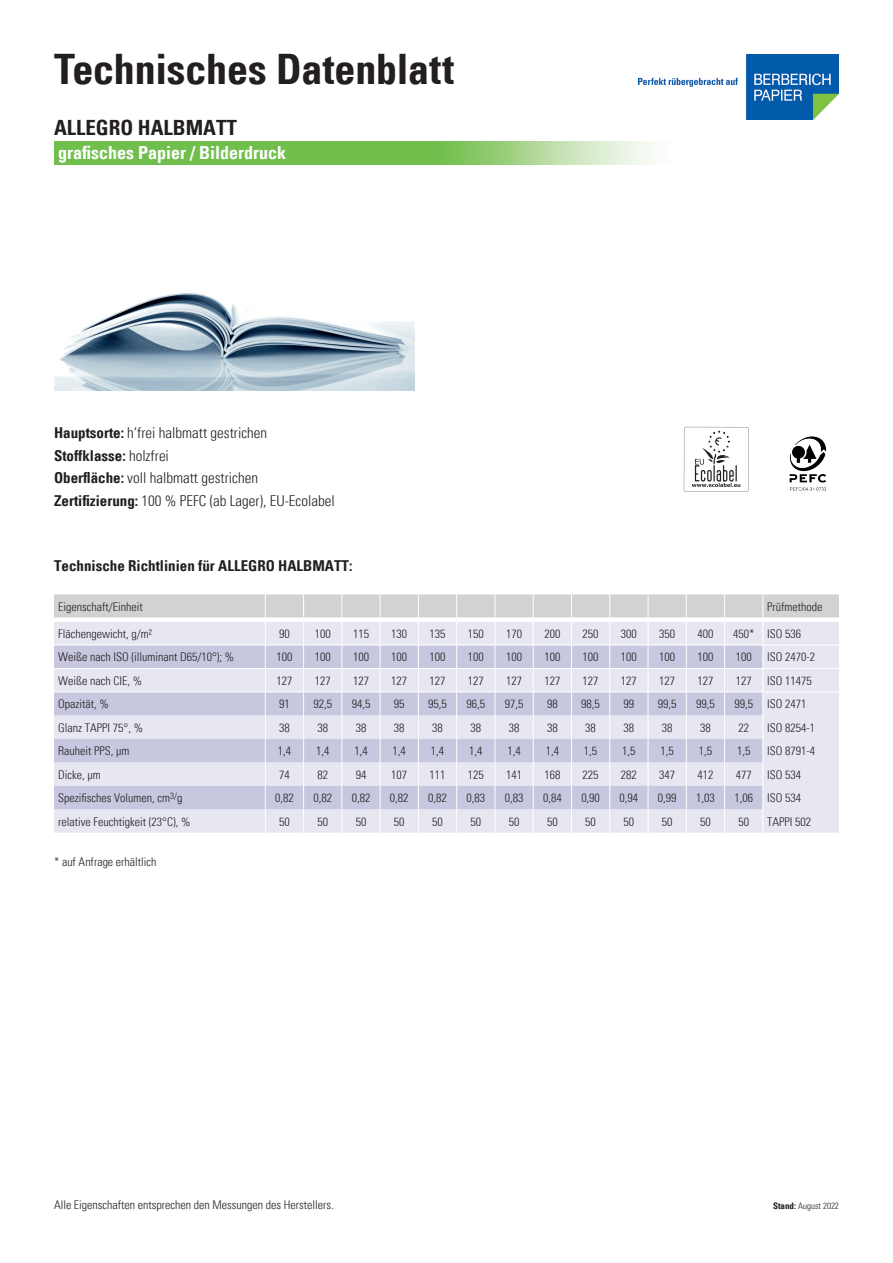
<style>
.page{position:relative;width:893px;height:1263px;background:#fff}
.page>*{position:absolute;margin:0;border:0;box-sizing:border-box;transform-origin:0 0}
.t1{font:700 condensed 42px "Univers";letter-spacing:-.005em;color:#231f20}
.t2{font:700 condensed 21px "Univers";color:#231f20}
.t3{font:700 condensed 18px "Univers";color:#fff}
.t4{font:300 condensed 15px/22.5px "Univers";color:#231f20}
.t5{font:700 condensed 15px "Univers";color:#231f20}
.t6{font:300 condensed 12px "Univers";color:#231f20}
.t7{font:300 condensed 9px "Univers";color:#231f20}
.s1{font-weight:700}
</style>
<div class="page">
<svg style="left:54px;top:141px;width:598px;height:24px;background:#89c96a"></svg>
<img style="left:54px;top:293px;width:360px;height:97px">
<img style="left:638px;top:54px;width:201px;height:65px">
<img style="left:789px;top:436px;width:38px;height:55px">
<svg style="left:684px;top:427px;width:64px;height:65px"></svg>
<svg style="left:54px;top:594px;width:785px;height:239px;background:#dadae9"></svg>
<div style="left:54px;top:617px;width:211px;height:5px;background:#fff"></div>
<div style="left:265px;top:617px;width:39px;height:5px;background:#fff"></div>
<div style="left:304px;top:617px;width:38px;height:5px;background:#fff"></div>
<div style="left:342px;top:617px;width:38px;height:5px;background:#fff"></div>
<div style="left:380px;top:617px;width:38px;height:5px;background:#fff"></div>
<div style="left:418px;top:617px;width:39px;height:5px;background:#fff"></div>
<div style="left:457px;top:617px;width:38px;height:5px;background:#fff"></div>
<div style="left:495px;top:617px;width:38px;height:5px;background:#fff"></div>
<div style="left:533px;top:617px;width:38px;height:5px;background:#fff"></div>
<div style="left:571px;top:617px;width:39px;height:5px;background:#fff"></div>
<div style="left:610px;top:617px;width:38px;height:5px;background:#fff"></div>
<div style="left:648px;top:617px;width:38px;height:5px;background:#fff"></div>
<div style="left:686px;top:617px;width:39px;height:5px;background:#fff"></div>
<div style="left:725px;top:617px;width:38px;height:5px;background:#fff"></div>
<div style="left:763px;top:617px;width:76px;height:5px;background:#fff"></div>
<h1 class="t1" style="left:54px;top:51px;width:402px">Technisches Datenblatt</h1>
<h2 class="t2" style="left:54px;top:118px;width:185px">ALLEGRO HALBMATT</h2>
<h3 class="t3" style="left:58px;top:145px;width:229px">grafisches Papier / Bilderdruck</h3>
<p class="t4" style="left:54px;top:423px;width:282px"><span class="s1">Hauptsorte:</span> h‘frei halbmatt gestrichen <span class="s1">Stoffklasse:</span> holzfrei<br><span class="s1">Oberfläche:</span> voll halbmatt gestrichen <span class="s1">Zertifizierung:</span> 100 % PEFC (ab Lager), EU-Ecolabel</p>
<p class="t5" style="left:54px;top:559px;width:300px">Technische Richtlinien für ALLEGRO HALBMATT:</p>
<p class="t6" style="left:58px;top:602px;width:86px">Eigenschaft/Einheit</p>
<p class="t6" style="left:767px;top:602px;width:57px">Prüfmethode</p>
<p class="t6" style="left:58px;top:628px;width:95px">Flächengewicht, g/m²</p>
<p class="t6" style="left:279px;top:628px;width:12px">90</p>
<p class="t6" style="left:315px;top:628px;width:17px">100</p>
<p class="t6" style="left:353px;top:628px;width:17px">115</p>
<p class="t6" style="left:391px;top:628px;width:17px">130</p>
<p class="t6" style="left:430px;top:628px;width:17px">135</p>
<p class="t6" style="left:468px;top:628px;width:17px">150</p>
<p class="t6" style="left:506px;top:628px;width:17px">170</p>
<p class="t6" style="left:544px;top:628px;width:17px">200</p>
<p class="t6" style="left:583px;top:628px;width:17px">250</p>
<p class="t6" style="left:621px;top:628px;width:17px">300</p>
<p class="t6" style="left:659px;top:628px;width:17px">350</p>
<p class="t6" style="left:697px;top:628px;width:17px">400</p>
<p class="t6" style="left:733px;top:628px;width:70px">450* ISO 536</p>
<p class="t6" style="left:58px;top:652px;width:178px">Weiße nach ISO (illuminant D65/10°); %</p>
<p class="t6" style="left:276px;top:652px;width:17px">100</p>
<p class="t6" style="left:315px;top:652px;width:17px">100</p>
<p class="t6" style="left:353px;top:652px;width:17px">100</p>
<p class="t6" style="left:391px;top:652px;width:17px">100</p>
<p class="t6" style="left:430px;top:652px;width:17px">100</p>
<p class="t6" style="left:468px;top:652px;width:17px">100</p>
<p class="t6" style="left:506px;top:652px;width:17px">100</p>
<p class="t6" style="left:544px;top:652px;width:17px">100</p>
<p class="t6" style="left:583px;top:652px;width:17px">100</p>
<p class="t6" style="left:621px;top:652px;width:17px">100</p>
<p class="t6" style="left:659px;top:652px;width:17px">100</p>
<p class="t6" style="left:697px;top:652px;width:17px">100</p>
<p class="t6" style="left:736px;top:652px;width:17px">100</p>
<p class="t6" style="left:767px;top:652px;width:49px">ISO 2470-2</p>
<p class="t6" style="left:58px;top:675px;width:85px">Weiße nach CIE, %</p>
<p class="t6" style="left:276px;top:675px;width:17px">127</p>
<p class="t6" style="left:315px;top:675px;width:17px">127</p>
<p class="t6" style="left:353px;top:675px;width:17px">127</p>
<p class="t6" style="left:391px;top:675px;width:17px">127</p>
<p class="t6" style="left:430px;top:675px;width:17px">127</p>
<p class="t6" style="left:468px;top:675px;width:17px">127</p>
<p class="t6" style="left:506px;top:675px;width:17px">127</p>
<p class="t6" style="left:544px;top:675px;width:17px">127</p>
<p class="t6" style="left:583px;top:675px;width:17px">127</p>
<p class="t6" style="left:621px;top:675px;width:17px">127</p>
<p class="t6" style="left:659px;top:675px;width:17px">127</p>
<p class="t6" style="left:697px;top:675px;width:17px">127</p>
<p class="t6" style="left:736px;top:675px;width:17px">127</p>
<p class="t6" style="left:767px;top:675px;width:46px">ISO 11475</p>
<p class="t6" style="left:58px;top:699px;width:52px">Opazität, %</p>
<p class="t6" style="left:279px;top:699px;width:12px">91</p>
<p class="t6" style="left:313px;top:699px;width:20px">92,5</p>
<p class="t6" style="left:352px;top:699px;width:20px">94,5</p>
<p class="t6" style="left:394px;top:699px;width:12px">95</p>
<p class="t6" style="left:428px;top:699px;width:20px">95,5</p>
<p class="t6" style="left:466px;top:699px;width:20px">96,5</p>
<p class="t6" style="left:505px;top:699px;width:20px">97,5</p>
<p class="t6" style="left:547px;top:699px;width:12px">98</p>
<p class="t6" style="left:581px;top:699px;width:20px">98,5</p>
<p class="t6" style="left:624px;top:699px;width:12px">99</p>
<p class="t6" style="left:658px;top:699px;width:20px">99,5</p>
<p class="t6" style="left:696px;top:699px;width:20px">99,5</p>
<p class="t6" style="left:734px;top:699px;width:74px">99,5 ISO 2471</p>
<p class="t6" style="left:58px;top:722px;width:86px">Glanz TAPPI 75°, %</p>
<p class="t6" style="left:279px;top:722px;width:12px">38</p>
<p class="t6" style="left:317px;top:722px;width:12px">38</p>
<p class="t6" style="left:356px;top:722px;width:12px">38</p>
<p class="t6" style="left:394px;top:722px;width:12px">38</p>
<p class="t6" style="left:432px;top:722px;width:12px">38</p>
<p class="t6" style="left:470px;top:722px;width:12px">38</p>
<p class="t6" style="left:509px;top:722px;width:12px">38</p>
<p class="t6" style="left:547px;top:722px;width:12px">38</p>
<p class="t6" style="left:585px;top:722px;width:12px">38</p>
<p class="t6" style="left:624px;top:722px;width:12px">38</p>
<p class="t6" style="left:662px;top:722px;width:12px">38</p>
<p class="t6" style="left:700px;top:722px;width:12px">38</p>
<p class="t6" style="left:738px;top:722px;width:12px">22</p>
<p class="t6" style="left:767px;top:722px;width:49px">ISO 8254-1</p>
<p class="t6" style="left:58px;top:746px;width:73px">Rauheit PPS, µm</p>
<p class="t6" style="left:278px;top:746px;width:15px">1,4</p>
<p class="t6" style="left:316px;top:746px;width:15px">1,4</p>
<p class="t6" style="left:354px;top:746px;width:15px">1,4</p>
<p class="t6" style="left:393px;top:746px;width:15px">1,4</p>
<p class="t6" style="left:431px;top:746px;width:15px">1,4</p>
<p class="t6" style="left:469px;top:746px;width:15px">1,4</p>
<p class="t6" style="left:507px;top:746px;width:15px">1,4</p>
<p class="t6" style="left:546px;top:746px;width:15px">1,4</p>
<p class="t6" style="left:584px;top:746px;width:15px">1,5</p>
<p class="t6" style="left:622px;top:746px;width:15px">1,5</p>
<p class="t6" style="left:660px;top:746px;width:15px">1,5</p>
<p class="t6" style="left:699px;top:746px;width:15px">1,5</p>
<p class="t6" style="left:737px;top:746px;width:15px">1,5</p>
<p class="t6" style="left:767px;top:746px;width:49px">ISO 8791-4</p>
<p class="t6" style="left:58px;top:769px;width:44px">Dicke, µm</p>
<p class="t6" style="left:279px;top:769px;width:12px">74</p>
<p class="t6" style="left:317px;top:769px;width:12px">82</p>
<p class="t6" style="left:356px;top:769px;width:12px">94</p>
<p class="t6" style="left:391px;top:769px;width:17px">107</p>
<p class="t6" style="left:430px;top:769px;width:17px">111</p>
<p class="t6" style="left:468px;top:769px;width:17px">125</p>
<p class="t6" style="left:506px;top:769px;width:17px">141</p>
<p class="t6" style="left:544px;top:769px;width:17px">168</p>
<p class="t6" style="left:583px;top:769px;width:17px">225</p>
<p class="t6" style="left:621px;top:769px;width:17px">282</p>
<p class="t6" style="left:659px;top:769px;width:17px">347</p>
<p class="t6" style="left:697px;top:769px;width:17px">412</p>
<p class="t6" style="left:736px;top:769px;width:17px">477</p>
<p class="t6" style="left:767px;top:769px;width:35px">ISO 534</p>
<p class="t6" style="left:58px;top:793px;width:126px">Spezifisches Volumen, cm<sup>3/</sup>g</p>
<p class="t6" style="left:275px;top:793px;width:20px">0,82</p>
<p class="t6" style="left:313px;top:793px;width:20px">0,82</p>
<p class="t6" style="left:352px;top:793px;width:20px">0,82</p>
<p class="t6" style="left:390px;top:793px;width:20px">0,82</p>
<p class="t6" style="left:428px;top:793px;width:20px">0,82</p>
<p class="t6" style="left:466px;top:793px;width:20px">0,83</p>
<p class="t6" style="left:505px;top:793px;width:20px">0,83</p>
<p class="t6" style="left:543px;top:793px;width:20px">0,84</p>
<p class="t6" style="left:581px;top:793px;width:20px">0,90</p>
<p class="t6" style="left:620px;top:793px;width:20px">0,94</p>
<p class="t6" style="left:658px;top:793px;width:20px">0,99</p>
<p class="t6" style="left:696px;top:793px;width:20px">1,03</p>
<p class="t6" style="left:734px;top:793px;width:68px">1,06 ISO 534</p>
<p class="t6" style="left:58px;top:816px;width:134px">relative Feuchtigkeit (23°C), %</p>
<p class="t6" style="left:279px;top:816px;width:12px">50</p>
<p class="t6" style="left:317px;top:816px;width:12px">50</p>
<p class="t6" style="left:356px;top:816px;width:12px">50</p>
<p class="t6" style="left:394px;top:816px;width:12px">50</p>
<p class="t6" style="left:432px;top:816px;width:12px">50</p>
<p class="t6" style="left:470px;top:816px;width:12px">50</p>
<p class="t6" style="left:509px;top:816px;width:12px">50</p>
<p class="t6" style="left:547px;top:816px;width:12px">50</p>
<p class="t6" style="left:585px;top:816px;width:12px">50</p>
<p class="t6" style="left:624px;top:816px;width:12px">50</p>
<p class="t6" style="left:662px;top:816px;width:12px">50</p>
<p class="t6" style="left:700px;top:816px;width:12px">50</p>
<p class="t6" style="left:738px;top:816px;width:12px">50</p>
<p class="t6" style="left:767px;top:816px;width:45px">TAPPI 502</p>
<p class="t6" style="left:54px;top:857px;width:104px">* auf Anfrage erhältlich</p>
<p class="t6" style="left:54px;top:1200px;width:281px">Alle Eigenschaften entsprechen den Messungen des Herstellers.</p>
<p class="t7" style="left:773px;top:1202px;width:67px"><span class="s1">Stand:</span> August 2022</p>
</div>
